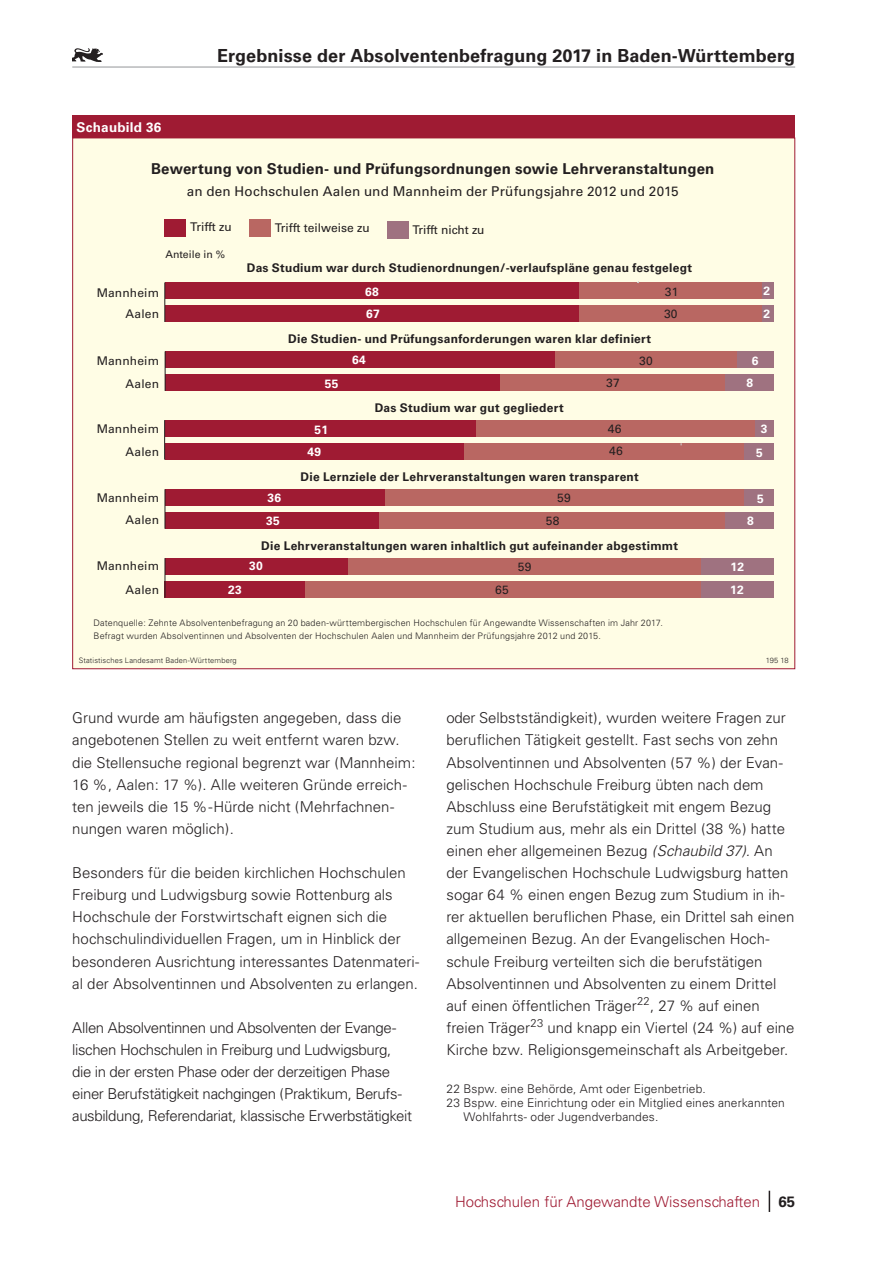
<style>
.page{position:relative;width:893px;height:1263px;background:#fff}
.page>*{position:absolute;margin:0;border:0;box-sizing:border-box;transform-origin:0 0}
.t1{font:700 18px "Univers";letter-spacing:.005em;color:#231f20}
.t2{font:300 15px/22px "Univers";color:#231f20}
.t3{font:300 15px/22px "Univers";letter-spacing:-.025em;color:#231f20}
.t4{font:700 15px "Univers";letter-spacing:.01em;color:#231f20}
.t5{font:300 15px "Univers";color:#9f1b33}
.t6{font:13.5px "Univers";letter-spacing:.01em;color:#231f20}
.t7{font:700 13.5px "Univers";letter-spacing:.015em;color:#fff}
.t8{font:700 12px "Univers";letter-spacing:.02em;color:#231f20}
.t9{font:300 12px "Univers";letter-spacing:.01em;color:#231f20}
.t10{font:12px/22.6px "Univers";letter-spacing:.01em;color:#231f20}
.t11{font:700 12px/22.5px "Univers";letter-spacing:.025em;color:#fff}
.t12{font:12px "Univers";letter-spacing:-.01em;color:#231f20}
.t13{font:10.5px "Univers";color:#231f20}
.t14{font:300 9px/12.8px "Univers";letter-spacing:.02em;color:#231f20}
.t15{font:300 7.5px "Univers";letter-spacing:.02em;color:#231f20}
.s1{font-style:italic}
.s2{font-weight:700;color:#231f20}
</style>
<div class="page">
<hr style="left:72px;top:67px;width:723px;height:1px;background:#939598">
<svg style="left:769px;top:1191px;width:1px;height:21px"></svg>
<img style="left:72px;top:49px;width:30px;height:12px">
<div style="left:73px;top:138px;width:722px;height:531px;background:#fffde5"></div>
<div style="left:761px;top:282px;width:13px;height:17px;background:#9f7280"></div>
<div style="left:761px;top:305px;width:13px;height:17px;background:#9f7280"></div>
<div style="left:737px;top:351px;width:37px;height:17px;background:#9f7280"></div>
<div style="left:725px;top:374px;width:49px;height:17px;background:#9f7280"></div>
<div style="left:755px;top:420px;width:19px;height:17px;background:#9f7280"></div>
<div style="left:743px;top:443px;width:31px;height:17px;background:#9f7280"></div>
<div style="left:743px;top:489px;width:31px;height:17px;background:#9f7280"></div>
<div style="left:725px;top:512px;width:49px;height:17px;background:#9f7280"></div>
<div style="left:701px;top:558px;width:73px;height:17px;background:#9f7280"></div>
<div style="left:701px;top:581px;width:73px;height:17px;background:#9f7280"></div>
<div style="left:579px;top:282px;width:182px;height:17px;background:#b96762"></div>
<div style="left:579px;top:305px;width:182px;height:17px;background:#b96762"></div>
<div style="left:555px;top:351px;width:182px;height:17px;background:#b96762"></div>
<div style="left:500px;top:374px;width:225px;height:17px;background:#b96762"></div>
<div style="left:475px;top:420px;width:280px;height:17px;background:#b96762"></div>
<div style="left:463px;top:443px;width:280px;height:17px;background:#b96762"></div>
<div style="left:384px;top:489px;width:359px;height:17px;background:#b96762"></div>
<div style="left:378px;top:512px;width:347px;height:17px;background:#b96762"></div>
<div style="left:348px;top:558px;width:353px;height:17px;background:#b96762"></div>
<div style="left:305px;top:581px;width:396px;height:17px;background:#b96762"></div>
<div style="left:165px;top:282px;width:414px;height:17px;background:#9f1b33"></div>
<div style="left:165px;top:305px;width:414px;height:17px;background:#9f1b33"></div>
<div style="left:165px;top:351px;width:390px;height:17px;background:#9f1b33"></div>
<div style="left:165px;top:374px;width:335px;height:17px;background:#9f1b33"></div>
<div style="left:165px;top:420px;width:310px;height:17px;background:#9f1b33"></div>
<div style="left:165px;top:443px;width:298px;height:17px;background:#9f1b33"></div>
<div style="left:165px;top:489px;width:219px;height:17px;background:#9f1b33"></div>
<div style="left:165px;top:512px;width:213px;height:17px;background:#9f1b33"></div>
<div style="left:165px;top:558px;width:183px;height:17px;background:#9f1b33"></div>
<div style="left:165px;top:581px;width:140px;height:17px;background:#9f1b33"></div>
<div style="left:387px;top:221px;width:21px;height:17px;background:#9f7280"></div>
<div style="left:250px;top:220px;width:21px;height:17px;background:#b96762"></div>
<div style="left:165px;top:220px;width:21px;height:17px;background:#9f1b33"></div>
<hr style="left:164px;top:282px;width:1px;height:40px;background:#231f20">
<hr style="left:165px;top:489px;width:1px;height:40px;background:#231f20">
<hr style="left:165px;top:558px;width:1px;height:40px;background:#231f20">
<hr style="left:164px;top:420px;width:1px;height:40px;background:#231f20">
<hr style="left:165px;top:351px;width:1px;height:40px;background:#231f20">
<div style="left:72px;top:115px;width:723px;height:23px;background:#9f1b33"></div>
<p class="t7" style="left:77px;top:119px;width:86px">Schaubild 36</p>
<p class="t1" style="left:217px;top:46px;width:580px">Ergebnisse der Absolventenbefragung 2017 in Baden-Württemberg</p>
<p class="t4" style="left:151px;top:160px;width:565px">Bewertung von Studien- und Prüfungsordnungen sowie Lehrveranstaltungen</p>
<p class="t6" style="left:187px;top:183px;width:493px">an den Hochschulen Aalen und Mannheim der Prüfungsjahre 2012 und 2015</p>
<p class="t12" style="left:190px;top:220px;width:43px">Trifft zu</p>
<p class="t10" style="left:275px;top:216px;width:96px">Trifft teilweise zu</p>
<p class="t10" style="left:412px;top:218px;width:74px">Trifft nicht zu</p>
<p class="t13" style="left:165px;top:248px;width:61px">Anteile in %</p>
<p class="t10" style="left:97px;top:281px;width:64px">Mannheim</p>
<p class="t10" style="left:126px;top:303px;width:35px">Aalen</p>
<p class="t10" style="left:97px;top:349px;width:64px">Mannheim</p>
<p class="t10" style="left:126px;top:372px;width:35px">Aalen</p>
<p class="t10" style="left:97px;top:418px;width:64px">Mannheim</p>
<p class="t10" style="left:126px;top:441px;width:35px">Aalen</p>
<p class="t10" style="left:97px;top:486px;width:64px">Mannheim</p>
<p class="t10" style="left:126px;top:509px;width:35px">Aalen</p>
<p class="t10" style="left:97px;top:554px;width:64px">Mannheim</p>
<p class="t8" style="left:247px;top:260px;width:447px">Das Studium war durch Studienordnungen/-verlaufspläne genau festgelegt</p>
<p class="t11" style="left:266px;top:487px;width:17px">36<br>35</p>
<p class="t11" style="left:365px;top:281px;width:16px;line-height:21.9px">68<br>67</p>
<p class="t11" style="left:352px;top:349px;width:15px">64</p>
<p class="t8" style="left:288px;top:331px;width:364px">Die Studien- und Prüfungsanforderungen waren klar definiert</p>
<p class="t10" style="left:639px;top:349px;width:15px">30</p>
<p class="t11" style="left:325px;top:373px;width:15px">55</p>
<p class="t11" style="left:308px;top:418px;width:22px;text-align:center">51<br>49</p>
<p class="t8" style="left:375px;top:400px;width:190px">Das Studium war gut gegliedert</p>
<p class="t10" style="left:606px;top:372px;width:15px">37</p>
<p class="t10" style="left:608px;top:417px;width:16px">46<br>46</p>
<p class="t8" style="left:301px;top:470px;width:340px">Die Lernziele der Lehrveranstaltungen waren transparent</p>
<p class="t10" style="left:546px;top:487px;width:26px;text-indent:11px">59<br>58</p>
<p class="t10" style="left:664px;top:280px;width:16px">31<br>30</p>
<p class="t8" style="left:261px;top:539px;width:418px">Die Lehrveranstaltungen waren inhaltlich gut aufeinander abgestimmt</p>
<p class="t11" style="left:249px;top:555px;width:15px">30</p>
<p class="t10" style="left:518px;top:555px;width:15px">59</p>
<p class="t10" style="left:126px;top:578px;width:35px">Aalen</p>
<p class="t11" style="left:228px;top:579px;width:15px">23</p>
<p class="t10" style="left:495px;top:578px;width:15px">65</p>
<p class="t14" style="left:94px;top:616px;width:571px">Datenquelle: Zehnte Absolventenbefragung an 20 baden-württembergischen Hochschulen für Angewandte Wissenschaften im Jahr 2017.<br>Befragt wurden Absolventinnen und Absolventen der Hochschulen Aalen und Mannheim der Prüfungsjahre 2012 und 2015.</p>
<p class="t11" style="left:763px;top:279px;width:8px;line-height:23px">2<br>2</p>
<p class="t11" style="left:747px;top:349px;width:13px;text-align:center">6<br>8</p>
<p class="t11" style="left:756px;top:418px;width:13px;line-height:23.2px;text-align:center">3<br>5</p>
<p class="t11" style="left:757px;top:487px;width:8px">5</p>
<p class="t11" style="left:747px;top:509px;width:8px">8</p>
<p class="t11" style="left:730px;top:555px;width:16px">12<br>12</p>
<p class="t15" style="left:79px;top:656px;width:160px">Statistisches Landesamt Baden-Württemberg</p>
<p class="t15" style="left:766px;top:656px;width:25px">195 18</p>
<p class="t2" style="left:72px;top:707px;width:345px">Grund wurde am häufigsten angegeben, dass die angebotenen Stellen zu weit entfernt waren bzw. die Stellensuche regional begrenzt war (Mannheim:<br>16 %, Aalen: 17 %). Alle weiteren Gründe erreich&shy;ten jeweils die 15 %-Hürde nicht (Mehrfachnen&shy;nungen waren möglich).</p>
<p class="t2" style="left:72px;top:862px;width:349px">Besonders für die beiden kirchlichen Hochschulen Freiburg und Ludwigsburg sowie Rottenburg als Hochschule der Forstwirtschaft eignen sich die hochschulindividuellen Fragen, um in Hinblick der besonderen Ausrichtung interessantes Datenmateri&shy;al der Absolventinnen und Absolventen zu erlangen.</p>
<p class="t3" style="left:72px;top:1016px;width:341px">Allen Absolventinnen und Absolventen der Evange&shy;lischen Hochschulen in Freiburg und Ludwigsburg, die in der ersten Phase oder der derzeitigen Phase einer Berufstätigkeit nachgingen (Praktikum, Berufs&shy;ausbildung, Referendariat, klassische Erwerbstätigkeit</p>
<p class="t2" style="left:446px;top:707px;width:350px">oder Selbstständigkeit), wurden weitere Fragen zur beruflichen Tätigkeit gestellt. Fast sechs von zehn Absolventinnen und Absolventen (57 %) der Evan&shy;gelischen Hochschule Freiburg übten nach dem Abschluss eine Berufstätigkeit mit engem Bezug zum Studium aus, mehr als ein Drittel (38 %) hatte einen eher allgemeinen Bezug <span class="s1">(Schaubild 37).</span> An der Evangelischen Hochschule Ludwigsburg hatten sogar 64 % einen engen Bezug zum Studium in ih&shy;rer aktuellen beruflichen Phase, ein Drittel sah einen allgemeinen Bezug. An der Evangelischen Hoch&shy;schule Freiburg verteilten sich die berufstätigen Absolventinnen und Absolventen zu einem Drittel auf einen öffentlichen Träger<sup>22</sup>, 27 % auf einen freien Träger<sup>23</sup> und knapp ein Viertel (24 %) auf eine Kirche bzw. Religionsgemeinschaft als Arbeitgeber.</p>
<p class="t9" style="left:446px;top:1081px;width:261px">22 Bspw. eine Behörde, Amt oder Eigenbetrieb.</p>
<p class="t9" style="left:446px;top:1095px;width:340px">23 Bspw. eine Einrichtung oder ein Mitglied eines anerkannten</p>
<p class="t9" style="left:463px;top:1110px;width:196px">Wohlfahrts- oder Jugendverbandes.</p>
<p class="t5" style="left:455px;top:1192px;width:342px">Hochschulen für Angewandte Wissenschaften <span class="s2">65</span></p>
</div>
